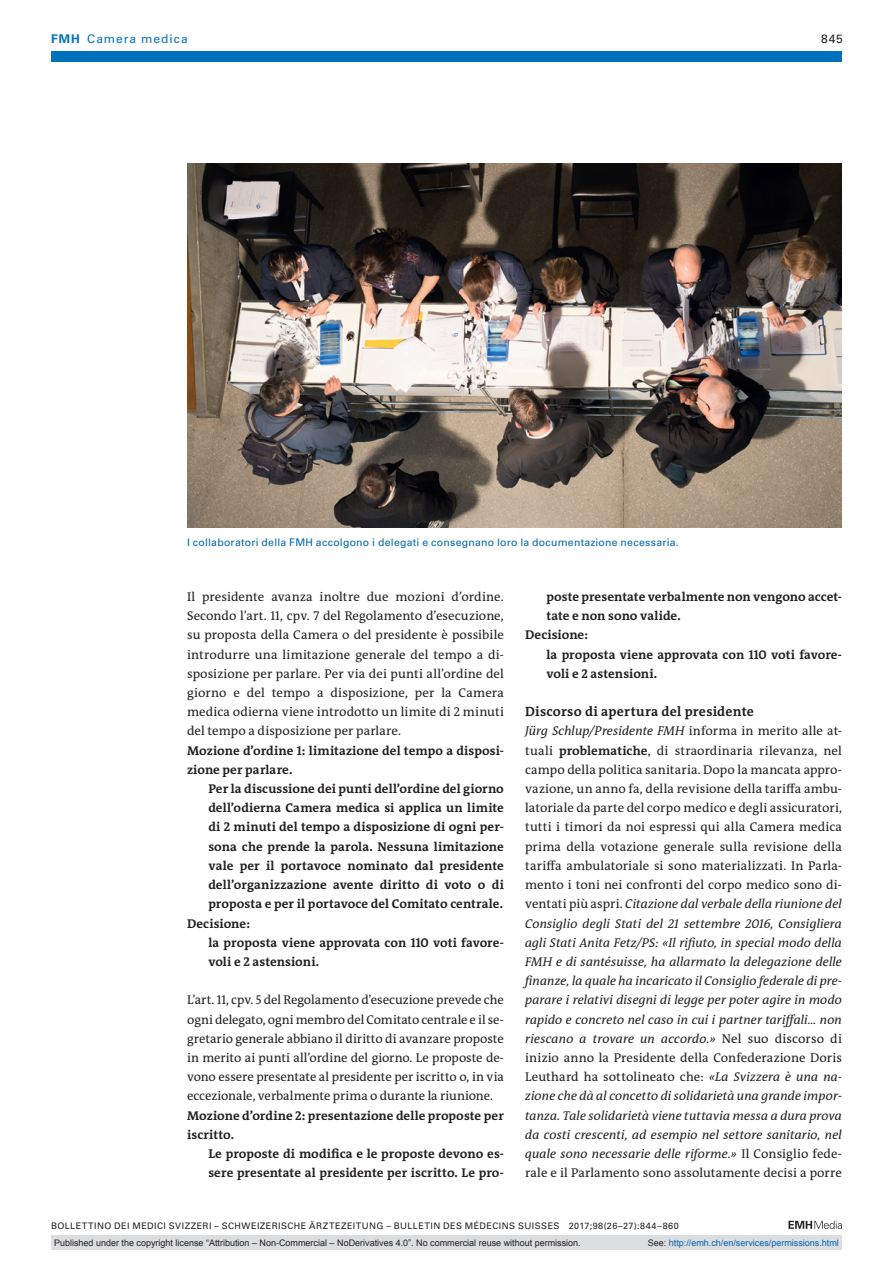
<style>
.page{position:relative;width:893px;height:1263px;background:#fff}
.page>*{position:absolute;margin:0;border:0;box-sizing:border-box;transform-origin:0 0}
.t1{font:700 13.5px "The Antiqua B W7";letter-spacing:.02em;color:#231f20}
.t2{font:italic 12.75px/19.2px "The Antiqua B W5 Plain";letter-spacing:.01em;color:#231f20;text-align:justify}
.t3{font:700 12.75px/19.2px "The Antiqua B W7";letter-spacing:.005em;color:#231f20}
.t4{font:12.75px/19.2px "The Antiqua B W5 Plain";color:#231f20;text-align:justify}
.t5{font:12px "Univers LT Std";letter-spacing:.085em;color:#0072bc}
.t6{font:12px "Univers LT Std";color:#231f20}
.t7{font:10.5px "Univers LT Std";letter-spacing:.025em;color:#0067aa}
.t8{font:9px "Arial";color:#231f20}
.t9{font:9px "Univers LT Std";letter-spacing:.05em;color:#231f20}
.t10{font:9px "Arial";color:#0166b3}
.s1{font-weight:700}
.s2{font-style:normal}
.s3{font-family:"The Antiqua B W7";font-weight:700;font-style:normal}
.s4{color:#231f20}
</style>
<div class="page">
<svg style="left:788px;top:1221px;width:54px;height:8px"></svg>
<div style="left:51px;top:51px;width:791px;height:11px;background:#0072bc"></div>
<img style="left:187px;top:164px;width:655px;height:364px">
<div style="left:51px;top:1235px;width:791px;height:15px;background:#dcdddf"></div>
<p class="t5" style="left:51px;top:31px;width:138px"><span class="s1">FMH</span> Camera medica</p>
<p class="t6" style="left:821px;top:31px;width:23px">845</p>
<p class="t7" style="left:187px;top:536px;width:493px">I collaboratori della FMH accolgono i delegati e consegnano loro la documentazione necessaria.</p>
<p class="t4" style="left:187px;top:587px;width:318px">Il presidente avanza inoltre due mozioni d’ordine.<br>Secondo l’art. 11, cpv. 7 del Regolamento d’esecuzione, su proposta della Camera o del presidente è possibile introdurre una limitazione generale del tempo a di&shy;sposizione per parlare. Per via dei punti all’ordine del giorno e del tempo a disposizione, per la Camera medica odierna viene introdotto un limite di 2 minuti del tempo a disposizione per parlare.</p>
<p class="t3" style="left:187px;top:741px;width:318px">Mozione d’ordine 1: limitazione del tempo a disposi&shy;zione per parlare.</p>
<p class="t3" style="left:208px;top:779px;width:297px">Per la discussione dei punti dell’ordine del giorno</p>
<p class="t3" style="left:208px;top:798px;width:297px">dell’odierna Camera medica si applica un limite</p>
<p class="t3" style="left:208px;top:818px;width:297px">di 2 minuti del tempo a disposizione di ogni per-</p>
<p class="t3" style="left:208px;top:837px;width:297px">sona che prende la parola. Nessuna limitazione</p>
<p class="t3" style="left:208px;top:856px;width:297px">vale per il portavoce nominato dal presidente</p>
<p class="t3" style="left:208px;top:875px;width:297px">dell’organizzazione avente diritto di voto o di</p>
<p class="t3" style="left:208px;top:894px;width:296px">proposta e per il portavoce del Comitato centrale.</p>
<p class="t3" style="left:187px;top:914px;width:64px">Decisione:</p>
<p class="t3" style="left:208px;top:933px;width:297px">la proposta viene approvata con 110 voti favore-</p>
<p class="t3" style="left:208px;top:952px;width:112px">voli e 2 astensioni.</p>
<p class="t4" style="left:187px;top:990px;width:318px">L’art. 11, cpv. 5 del Regolamento d’esecuzione prevede che ogni delegato, ogni membro del Comitato centrale e il se&shy;gretario generale abbiano il diritto di avanzare proposte in merito ai punti all’ordine del giorno. Le proposte de&shy;vono essere presentate al presidente per iscritto o, in via eccezionale, verbalmente prima o durante la riunione.</p>
<p class="t3" style="left:187px;top:1106px;width:318px">Mozione d’ordine 2: presentazione delle proposte per iscritto.</p>
<p class="t3" style="left:208px;top:1144px;width:297px">Le proposte di modifica e le proposte devono es&shy;sere presentate al presidente per iscritto. Le pro-</p>
<p class="t3" style="left:546px;top:587px;width:297px">poste presentate verbalmente non vengono accet-</p>
<p class="t3" style="left:546px;top:606px;width:136px">tate e non sono valide.</p>
<p class="t3" style="left:525px;top:626px;width:64px">Decisione:</p>
<p class="t3" style="left:546px;top:645px;width:297px">la proposta viene approvata con 110 voti favore-</p>
<p class="t3" style="left:546px;top:664px;width:112px">voli e 2 astensioni.</p>
<p class="t1" style="left:525px;top:703px;width:230px">Discorso di apertura del presidente</p>
<p class="t2" style="left:525px;top:722px;width:318px">Jürg Schlup/Presidente FMH <span class="s2">informa in merito alle at&shy;tuali</span> <span class="s3">problematiche</span><span class="s2">, di straordinaria rilevanza, nel campo della politica sanitaria. Dopo la mancata appro&shy;vazione, un anno fa, della revisione della tariffa ambu&shy;latoriale da parte del corpo medico e degli assicuratori, tutti i timori da noi espressi qui alla Camera medica prima della votazione generale sulla revisione della tariffa ambulatoriale si sono materializzati. In Parla&shy;mento i toni nei confronti del corpo medico sono di&shy;ventati più aspri.</span> Citazione dal verbale della riunione del Consiglio degli Stati del 21 settembre 2016, Consigliera agli Stati Anita Fetz/PS: «Il rifiuto, in special modo della FMH e di santésuisse, ha allarmato la delegazione delle finanze, la quale ha incaricato il Consiglio federale di pre&shy;parare i relativi disegni di legge per poter agire in modo rapido e concreto nel caso in cui i partner tariffali… non riescano a trovare un accordo.» <span class="s2">Nel suo discorso di inizio anno la Presidente della Confederazione Doris Leuthard ha sottolineato che:</span> «La Svizzera è una na&shy;zione che dà al concetto di solidarietà una grande impor&shy;tanza. Tale solidarietà viene tuttavia messa a dura prova da costi crescenti, ad esempio nel settore sanitario, nel quale sono necessarie delle riforme.» <span class="s2">Il Consiglio fede&shy;rale e il Parlamento sono assolutamente decisi a porre</span></p>
<p class="t9" style="left:51px;top:1220px;width:629px">BOLLETTINO DEI MEDICI SVIZZERI – SCHWEIZERISCHE ÄRZTEZEITUNG – BULLETIN DES MÉDECINS SUISSES 2017;98(26–27):844–860</p>
<p class="t8" style="left:54px;top:1237px;width:528px">Published under the copyright license “Attribution – Non-Commercial – NoDerivatives 4.0”. No commercial reuse without permission.</p>
<p class="t10" style="left:648px;top:1237px;width:193px"><span class="s4">See:</span> http://emh.ch/en/services/permissions.html</p>
</div>
